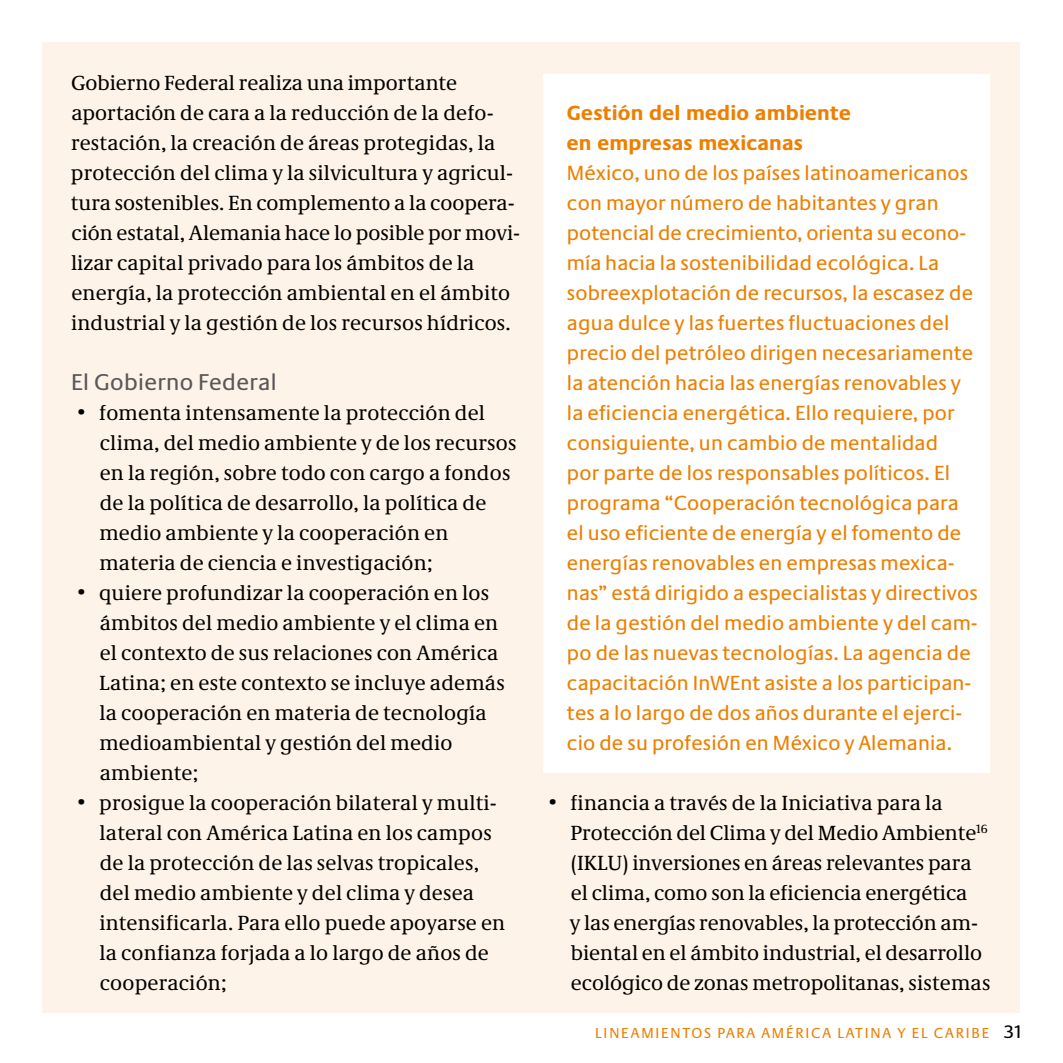
<style>
.page{position:relative;width:1063px;height:1063px;background:#fff}
.page>*{position:absolute;margin:0;border:0;box-sizing:border-box;transform-origin:0 0}
.t1{font:23.75px "Neue Praxis";letter-spacing:.015em;color:#58585a}
.t2{font:21.25px/30px "Neue Demos";letter-spacing:.01em;color:#000}
.t3{font:21.25px/30px "Neue Praxis";letter-spacing:.01em;color:#ee7f00}
.t4{font:700 21.25px/30px "Neue Praxis";letter-spacing:.01em;color:#ee7f00}
.t5{font:18.75px "Neue Praxis";color:#000}
.t6{font:15px "Neue Praxis";letter-spacing:.12em;color:#ee7f00}
</style>
<div class="page">
<div style="left:43px;top:43px;width:977px;height:970px;background:#fef3e8"></div>
<div style="left:543px;top:74px;width:446px;height:698px;background:#fff"></div>
<p class="t2" style="left:71px;top:68px;width:450px">Gobierno Federal realiza una importante aportación de cara a la reducción de la defo&shy;restación, la creación de áreas protegidas, la protección del clima y la silvicultura y agricul&shy;tura sostenibles. En complemento a la coopera&shy;ción estatal, Alemania hace lo posible por movi&shy;lizar capital privado para los ámbitos de la energía, la protección ambiental en el ámbito industrial y la gestión de los recursos hídricos.</p>
<p class="t1" style="left:71px;top:368px;width:207px">El Gobierno Federal</p>
<p class="t2" style="left:99px;top:398px;width:419px;text-indent:-21px">• fomenta intensamente la protección del clima, del medio ambiente y de los recursos en la región, sobre todo con cargo a fondos de la política de desarrollo, la política de medio ambiente y la cooperación en materia de ciencia e investigación;</p>
<p class="t2" style="left:99px;top:578px;width:407px;text-indent:-21px">• quiere profundizar la cooperación en los ámbitos del medio ambiente y el clima en el contexto de sus relaciones con América Latina; en este contexto se incluye además la cooperación en materia de tecnología medioambiental y gestión del medio ambiente;</p>
<p class="t2" style="left:99px;top:788px;width:407px;text-indent:-21px">• prosigue la cooperación bilateral y multi&shy;lateral con América Latina en los campos de la protección de las selvas tropicales, del medio ambiente y del clima y desea intensificarla. Para ello puede apoyarse en la confianza forjada a lo largo de años de cooperación;</p>
<p class="t2" style="left:570px;top:788px;width:422px;text-indent:-21px">• financia a través de la Iniciativa para la Protección del Clima y del Medio Ambiente<sup>16 </sup>(IKLU) inversiones en áreas relevantes para el clima, como son la eficiencia energética<br>y las energías renovables, la protección am&shy;biental en el ámbito industrial, el desarrollo ecológico de zonas metropolitanas, sistemas</p>
<p class="t4" style="left:567px;top:98px;width:285px">Gestión del medio ambiente en empresas mexicanas</p>
<p class="t3" style="left:567px;top:158px;width:412px">México, uno de los países latinoamericanos con mayor número de habitantes y gran potencial de crecimiento, orienta su econo&shy;mía hacia la sostenibilidad ecológica. La sobreexplotación de recursos, la escasez de agua dulce y las fuertes fluctuaciones del precio del petróleo dirigen necesariamente la atención hacia las energías renovables y la eficiencia energética. Ello requiere, por consiguiente, un cambio de mentalidad<br>por parte de los responsables políticos. El programa “Cooperación tecnológica para el uso eficiente de energía y el fomento de energías renovables en empresas mexica&shy;nas” está dirigido a especialistas y directivos de la gestión del medio ambiente y del cam&shy;po de las nuevas tecnologías. La agencia de capacitación InWEnt asiste a los participan&shy;tes a lo largo de dos años durante el ejerci&shy;cio de su profesión en México y Alemania.</p>
<p class="t6" style="left:595px;top:1024px;width:37px">Lineamie</p>
<p class="t6" style="left:671px;top:1024px;width:57px">ntos para</p>
<p class="t6" style="left:761px;top:1024px;width:44px">Am érica</p>
<p class="t6" style="left:837px;top:1024px;width:118px">Lati na y el Caribe</p>
<p class="t5" style="left:1004px;top:1020px;width:18px">31</p>
</div>
